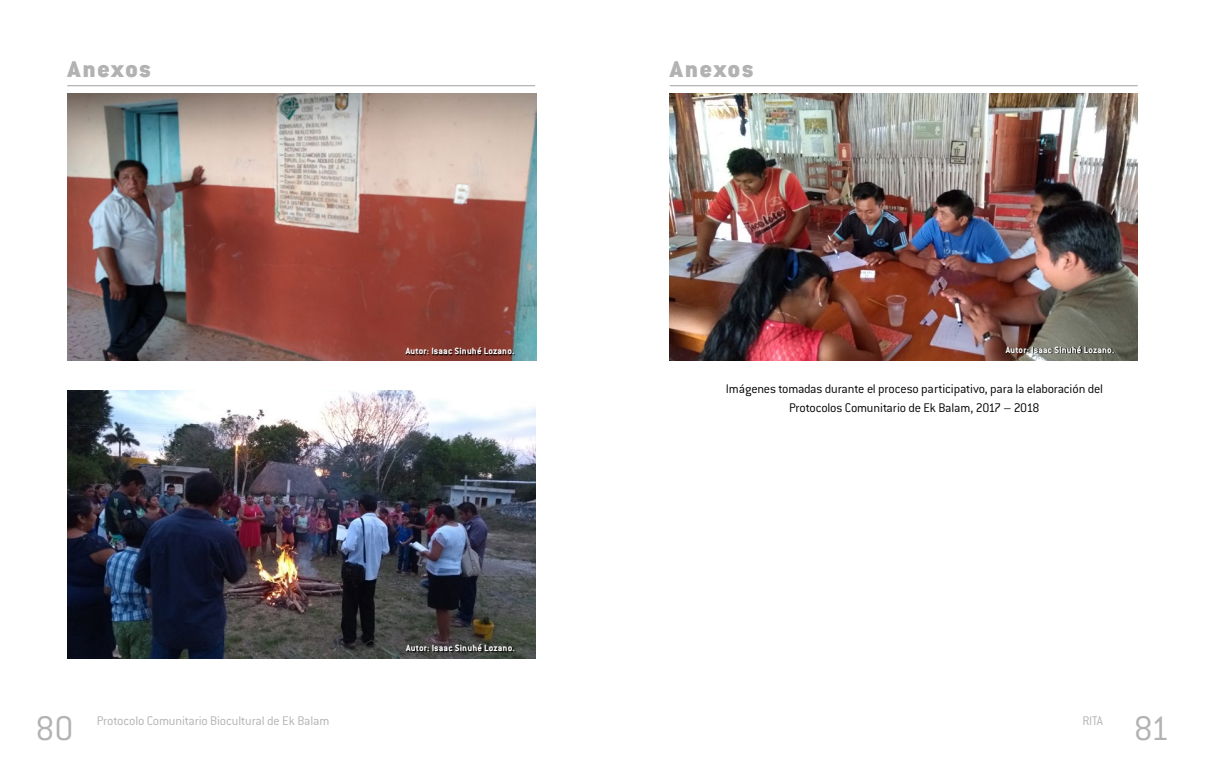
<style>
.page{position:relative;width:1205px;height:762px;background:#fff}
.page>*{position:absolute;margin:0;border:0;box-sizing:border-box;transform-origin:0 0}
.t1{font:300 37.5px "Conduit ITC Std";color:#b3b2b2}
.t2{font:900 25px "Conduit ITC Std";letter-spacing:.075em;color:#b3b2b2}
.t3{font:300 13.75px/18.8px "Conduit ITC Std";letter-spacing:-.015em;color:#000;text-align:center}
.t4{font:300 13.75px "Conduit ITC Std";letter-spacing:-.01em;color:#b3b2b2}
.t5{font:700 10px "Conduit ITC Std";letter-spacing:.02em;color:#fff}
</style>
<div class="page">
<hr style="left:67px;top:85px;width:468px;height:1px;background:#b3b2b2">
<hr style="left:670px;top:85px;width:467px;height:1px;background:#b3b2b2">
<img style="left:67px;top:93px;width:469px;height:268px">
<img style="left:67px;top:391px;width:468px;height:267px">
<img style="left:670px;top:93px;width:467px;height:267px">
<div style="left:406px;top:348px;width:109px;height:8px;background:#000;opacity:.75"></div>
<div style="left:407px;top:645px;width:108px;height:7px;background:#000;opacity:.75"></div>
<div style="left:1006px;top:346px;width:109px;height:8px;background:#000;opacity:.75"></div>
<h2 class="t2" style="left:67px;top:55px;width:85px">Anexos</h2>
<h2 class="t2" style="left:670px;top:55px;width:85px">Anexos</h2>
<p class="t5" style="left:406px;top:345px;width:110px">Autor: Isaac Sinuhé Lozano.</p>
<p class="t5" style="left:1006px;top:343px;width:110px">Autor: Isaac Sinuhé Lozano.</p>
<p class="t5" style="left:406px;top:642px;width:110px">Autor: Isaac Sinuhé Lozano.</p>
<p class="t3" style="left:726px;top:379px;width:379px">Imágenes tomadas durante el proceso participativo, para la elaboración del<br>Protocolos Comunitario de Ek Balam, 2017 – 2018</p>
<h1 class="t1" style="left:35px;top:706px;width:40px">80</h1>
<h1 class="t1" style="left:1134px;top:706px;width:37px">81</h1>
<p class="t4" style="left:97px;top:712px;width:234px">Protocolo Comunitario Biocultural de Ek Balam</p>
<p class="t4" style="left:1082px;top:712px;width:22px">RITA</p>
</div>
